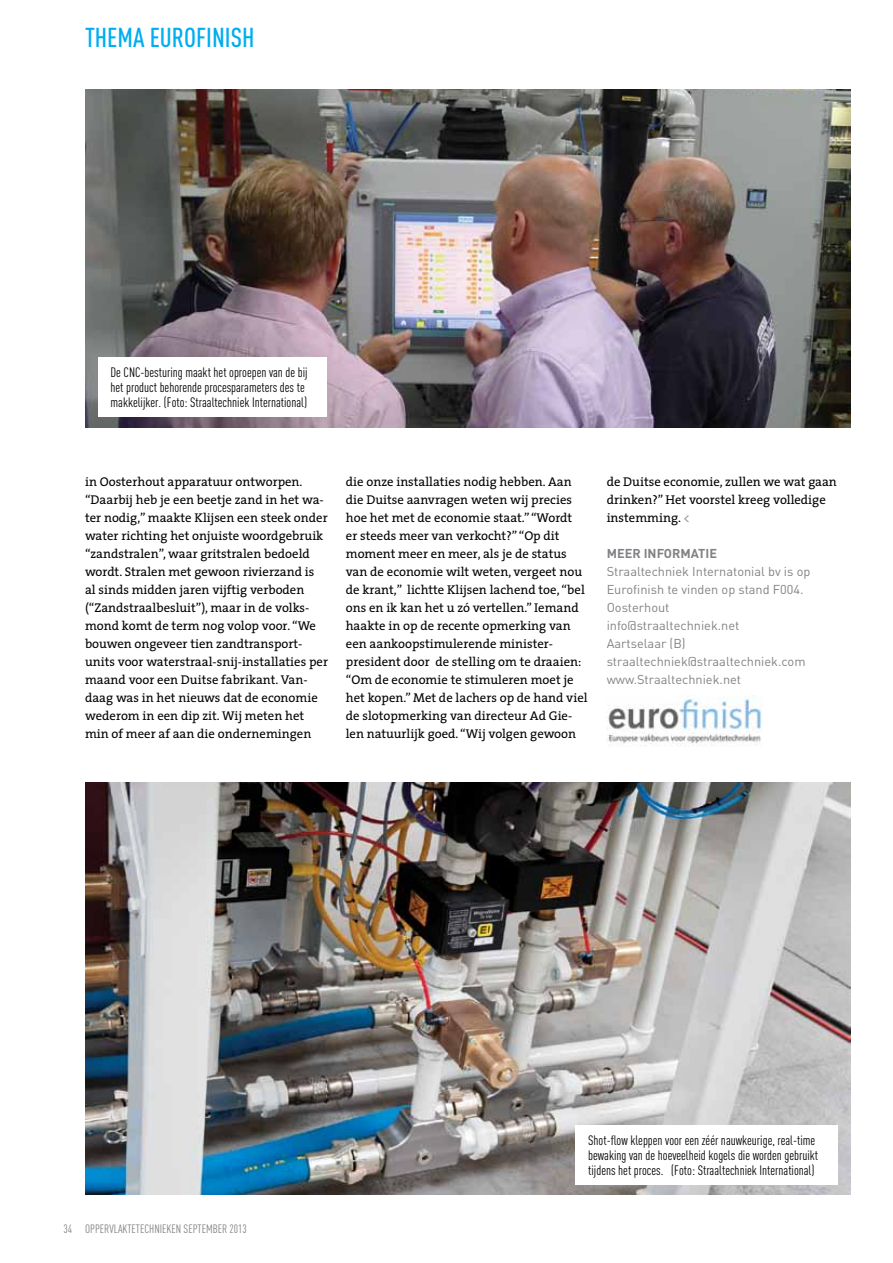
<style>
.page{position:relative;width:893px;height:1263px;background:#fff}
.page>*{position:absolute;margin:0;border:0;box-sizing:border-box;transform-origin:0 0}
.t1{font:500 27px "DIN Cond";color:#00aeef}
.t2{font:13.5px/15px "DIN Cond";color:#000}
.t3{font:12.75px/18px "The Serif";color:#000}
.t4{font:12.75px/18px "DIN";color:#808285}
.t5{font:700 12.75px "DIN";color:#808285}
.t6{font:12px "DIN Cond";color:#808285}
.s1{color:#939598}
</style>
<div class="page">
<img style="left:607px;top:695px;width:155px;height:52px">
<img style="left:85px;top:89px;width:765px;height:338px">
<img style="left:85px;top:782px;width:765px;height:413px">
<div style="left:575px;top:1125px;width:263px;height:59px;background:#fff"></div>
<div style="left:98px;top:357px;width:229px;height:60px;background:#fff"></div>
<h1 class="t1" style="left:85px;top:21px;width:171px">THEMA EUROFINISH</h1>
<p class="t2" style="left:111px;top:365px;width:199px">De CNC-besturing maakt het oproepen van de bij het product behorende procesparameters des te makkelijker. (Foto: Straaltechniek International)</p>
<p class="t3" style="left:85px;top:472px;width:244px">in Oosterhout apparatuur ontworpen. “Daarbij heb je een beetje zand in het wa&shy;ter nodig,” maakte Klijsen een steek onder water richting het onjuiste woordgebruik “zandstralen”, waar gritstralen bedoeld wordt. Stralen met gewoon rivierzand is al sinds midden jaren vijftig verboden (“Zandstraalbesluit”), maar in de volks&shy;mond komt de term nog volop voor. “We bouwen ongeveer tien zandtransport&shy;units voor waterstraal-snij-installaties per maand voor een Duitse fabrikant. Van&shy;daag was in het nieuws dat de economie wederom in een dip zit. Wij meten het min of meer af aan die ondernemingen</p>
<p class="t3" style="left:346px;top:472px;width:243px">die onze installaties nodig hebben. Aan die Duitse aanvragen weten wij precies hoe het met de economie staat.” “Wordt<br>er steeds meer van verkocht?” “Op dit moment meer en meer, als je de status van de economie wilt weten, vergeet nou de krant,” lichtte Klijsen lachend toe, “bel ons en ik kan het u zó vertellen.” Iemand haakte in op de recente opmerking van een aankoopstimulerende minister&shy;president door de stelling om te draaien: “Om de economie te stimuleren moet je het kopen.” Met de lachers op de hand viel de slotopmerking van directeur Ad Gie&shy;len natuurlijk goed. “Wij volgen gewoon</p>
<p class="t3" style="left:607px;top:472px;width:232px">de Duitse economie, zullen we wat gaan drinken?” Het voorstel kreeg volledige instemming. <span class="s1">&lt;</span></p>
<p class="t5" style="left:607px;top:545px;width:112px">MEER INFORMATIE</p>
<p class="t4" style="left:607px;top:562px;width:205px">Straaltechniek Internatonial bv is op<br>Eurofinish te vinden op stand F004.<br>Oosterhout<br>info@straaltechniek.net<br>Aartselaar (B) straaltechniek@straaltechniek.com www.Straaltechniek.net</p>
<p class="t6" style="left:64px;top:1221px;width:185px">34 oppervlaktetechnieken september 2013</p>
<p class="t2" style="left:588px;top:1132px;width:231px">Shot-flow kleppen voor een zéér nauwkeurige, real-time bewaking van de hoeveelheid kogels die worden gebruikt tijdens het proces. (Foto: Straaltechniek International)</p>
</div>
